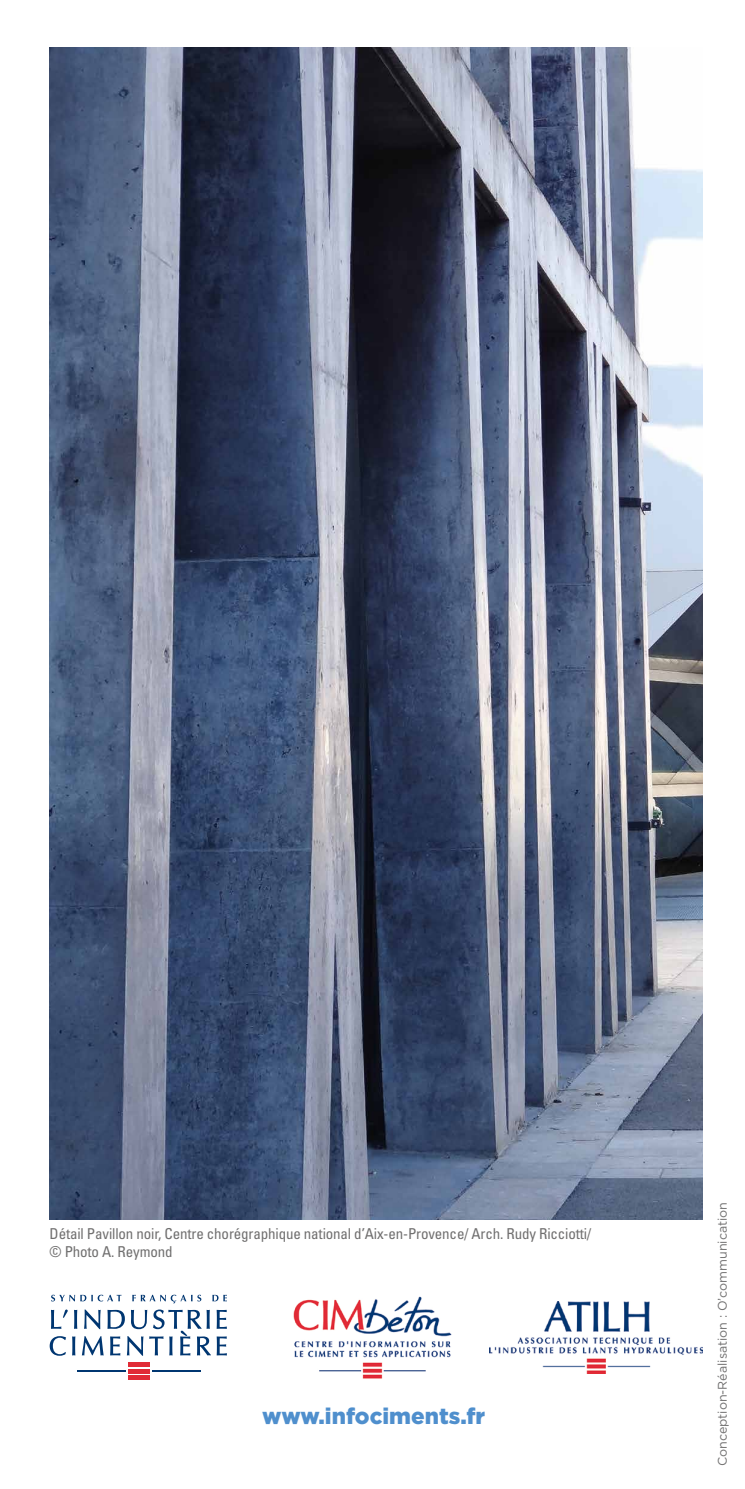
<style>
.page{position:relative;width:745px;height:1489px;background:#fff}
.page>*{position:absolute;margin:0;border:0;box-sizing:border-box;transform-origin:0 0}
.t1{font:900 22.5px "Gotham";color:#4f8fcd}
.t2{font:condensed 15px/18px "Univers";letter-spacing:-.01em;color:#706f6f}
.t3{font:12.5px "Gotham";color:#706f6f}
</style>
<div class="page">
<img style="left:489px;top:1301px;width:213px;height:72px">
<img style="left:293px;top:1296px;width:159px;height:83px">
<svg style="left:50px;top:1309px;width:177px;height:46px"></svg>
<div style="left:128px;top:1361px;width:22px;height:5px;background:#e12b36"></div>
<div style="left:128px;top:1368px;width:22px;height:5px;background:#e12b36"></div>
<hr style="left:128px;top:1375px;width:22px;height:4px;background:#e12b36">
<hr style="left:77px;top:1370px;width:49px;height:1px;background:#003671">
<hr style="left:152px;top:1370px;width:48px;height:1px;background:#003671">
<svg style="left:51px;top:1294px;width:70px;height:7px"></svg>
<svg style="left:132px;top:1294px;width:69px;height:9px"></svg>
<svg style="left:212px;top:1294px;width:15px;height:7px"></svg>
<img style="left:50px;top:47px;width:652px;height:1172px">
<p class="t2" style="left:50px;top:1223px;width:542px">Détail Pavillon noir, Centre chorégraphique national d’Aix-en-Provence/ Arch. Rudy Ricciotti/ © Photo A. Reymond</p>
<h1 class="t1" style="left:262px;top:1399px;width:224px">www.infociments.fr</h1>
<p class="t3" style="left:714px;top:1466px;width:266px;rotate:-90deg">Conception-Réalisation : O’communication</p>
</div>
